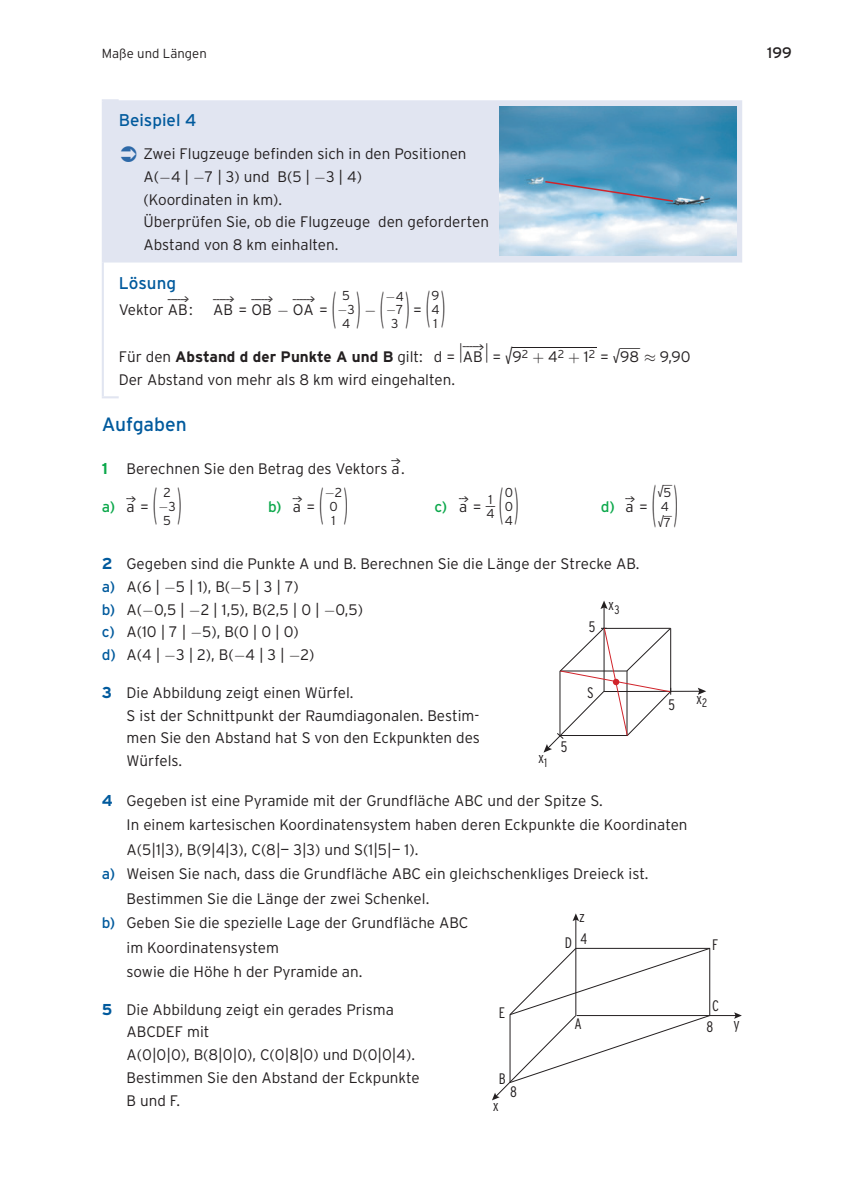
<style>
.page{position:relative;width:844px;height:1191px;background:#fff}
.page>*{position:absolute;margin:0;border:0;box-sizing:border-box;transform-origin:0 0}
.t1{font:300 52.5px "Interstate";color:#231f20;scale:.22 1}
.t2{font:300 46.2px "Interstate";color:#231f20;scale:.25 1}
.MO_Fliesstext{font:300 46.02px "Interstate";color:#231f20;scale:.25 1}
.MO_Fliesstext-2{font:300 45.85px "Interstate";color:#231f20;scale:.25 1}
.t3{font:19.25px "Interstate";color:#015a9d}
.t4{font:300 17.15px "Interstate";color:#231f20;scale:.68 1}
.t5{font:16.97px "Interstate";color:#015a9d}
.t6{font:300 16.97px "Interstate";color:#231f20;scale:.68 1}
.MO_Fliesstext-3{font:300 15.22px/22.8px "Interstate";color:#231f20}
.t7{font:300 condensed 15.22px "Interstate";color:#231f20}
.t8{font:15.22px "Interstate";color:#0ca84b}
.t9{font:15.22px "Interstate";color:#231f20}
.MO_Fliesstext-4{font:15.22px "Uni Math";color:#231f20}
.MO_Fliesstext-5{font:300 13.65px "Interstate";color:#231f20;scale:.47 1}
.MO_Fliesstext-6{font:300 13.65px "Interstate";color:#231f20;scale:.37 1}
.MO_Fliesstext-7{font:300 13.65px "Interstate";color:#231f20;scale:.48 1}
.MO_Fliesstext-8{font:300 13.65px "Interstate";color:#231f20;scale:.49 1}
.t10{font:300 13.12px "Interstate";color:#231f20}
.MO_Fliesstext-9{font:300 12.95px/13.8px "Interstate";color:#231f20;text-align:center}
.MO_Fliesstext-10{font:300 12.95px/13px "Interstate";color:#231f20;text-align:right;scale:.74 1}
.MO_Fliesstext-11{font:300 12.25px "Interstate";color:#231f20;scale:6.91 1}
.MO_Fliesstext-12{font:300 12.25px "Interstate";color:#231f20;scale:3.35 1}
.t11{font:300 10.33px "Interstate";color:#231f20;scale:1.76 1}
.t12{font:300 10.33px "Interstate";color:#231f20;scale:1.64 1}
.s1{font-family:"Uni Math";font-weight:400}
.s2{font-size:45.85px}
.s3{font-weight:700}
.s4{font-size:24.68px}
.s5{font-size:20.47px}
.s6{font-weight:700;font-size:15.75px;color:#0ca84b}
.s7{font-size:15.22px}
.s8{font-weight:700;font-size:15.75px;color:#015a9d}
.s9{font-weight:400;color:#015a9d}
</style>
<div class="page">
<div style="left:104px;top:100px;width:638px;height:162px;background:#e1e5f1"></div>
<hr style="left:102px;top:262px;width:2px;height:134px;background:#e1e5f1">
<svg style="left:102px;top:396px;width:17px;height:2px"></svg>
<svg style="left:102px;top:99px;width:17px;height:2px"></svg>
<hr style="left:102px;top:101px;width:2px;height:161px;background:#e1e5f1">
<hr style="left:604px;top:691px;width:96px;height:1px;background:#231f20">
<svg style="left:697px;top:687px;width:9px;height:8px"></svg>
<hr style="left:603px;top:606px;width:1px;height:86px;background:#231f20">
<svg style="left:600px;top:600px;width:7px;height:9px"></svg>
<svg style="left:543px;top:626px;width:128px;height:126px"></svg>
<div style="left:612px;top:679px;width:7px;height:6px;background:#d1232a;border-radius:50%"></div>
<hr style="left:575px;top:918px;width:1px;height:97px;background:#231f20">
<svg style="left:572px;top:913px;width:7px;height:8px"></svg>
<svg style="left:492px;top:947px;width:218px;height:153px"></svg>
<hr style="left:576px;top:1015px;width:160px;height:1px;background:#231f20">
<svg style="left:734px;top:1012px;width:7px;height:6px"></svg>
<img style="left:499px;top:107px;width:237px;height:149px">
<svg style="left:543px;top:180px;width:131px;height:23px;background:#73a4c4"></svg>
<svg style="left:121px;top:146px;width:15px;height:16px"></svg>
<p class="t10" style="left:102px;top:46px;width:106px">Maße und Längen</p>
<p class="t9" style="left:767px;top:44px;width:26px">199</p>
<p class="t5" style="left:119px;top:111px;width:79px">Beispiel 4</p>
<p class="MO_Fliesstext-3" style="left:143px;top:142px;width:347px">Zwei Flugzeuge befinden sich in den Positionen A(<span class="s1">−</span>4 | <span class="s1">−</span>7 | 3) und B(5 | <span class="s1">−</span>3 | 4)<br>(Koordinaten in km).<br>Überprüfen Sie, ob die Flugzeuge den geforderten Abstand von 8 km einhalten.</p>
<p class="t5" style="left:119px;top:273px;width:59px">Lösung</p>
<p class="MO_Fliesstext-3" style="left:119px;top:298px;width:76px">Vektor AB :</p>
<p class="MO_Fliesstext-9" style="left:385px;top:289px;width:20px"><span class="s1">−</span>4 <span class="s1">−</span>7<br>3</p>
<p class="MO_Fliesstext-2" style="left:405px;top:281px;width:161px">) ( )</p>
<p class="MO_Fliesstext-7" style="left:251px;top:285px;width:47px">______<sub>›</sub></p>
<p class="MO_Fliesstext-8" style="left:293px;top:285px;width:47px">______<sub>›</sub></p>
<p class="MO_Fliesstext" style="left:332px;top:281px;width:210px">( ) <span class="s2">(</span></p>
<p class="MO_Fliesstext-9" style="left:431px;top:289px;width:10px;text-align:justify">9<br>4<br>1</p>
<p class="MO_Fliesstext-3" style="left:119px;top:345px;width:573px">Für den <span class="s3">Abstand d der Punkte A und B</span> gilt: d = <sup>|</sup>AB <sup>|</sup> = <span class="s4">√</span>9<sup>2</sup> <span class="s1">+</span> 4<sup>2</sup> <span class="s1">+</span> 1<sup>2</sup> = <span class="s5">√</span>98 <span class="s1">≈</span> 9,90</p>
<p class="MO_Fliesstext-9" style="left:337px;top:289px;width:19px">5 <span class="s1">−</span>3<br>4</p>
<p class="MO_Fliesstext-5" style="left:168px;top:285px;width:47px">______<sub>›</sub></p>
<p class="MO_Fliesstext-5" style="left:213px;top:285px;width:47px">______<sub>›</sub></p>
<p class="MO_Fliesstext-3" style="left:213px;top:298px;width:116px">AB = OB <span class="s1">−</span> OA =</p>
<p class="MO_Fliesstext-3" style="left:413px;top:298px;width:10px">=</p>
<p class="MO_Fliesstext-4" style="left:364px;top:301px;width:13px">−</p>
<p class="MO_Fliesstext-5" style="left:463px;top:332px;width:47px">______<sub>›</sub></p>
<p class="MO_Fliesstext-11" style="left:512px;top:334px;width:14px">__</p>
<p class="MO_Fliesstext-12" style="left:619px;top:336px;width:8px">_</p>
<p class="MO_Fliesstext-3" style="left:119px;top:368px;width:338px">Der Abstand von mehr als 8 km wird eingehalten.</p>
<p class="t3" style="left:102px;top:414px;width:87px">Aufgaben</p>
<p class="MO_Fliesstext-3" style="left:102px;top:457px;width:304px"><span class="s6">1</span> Berechnen Sie den Betrag des Vektors a .</p>
<p class="MO_Fliesstext-6" style="left:391px;top:447px;width:28px">___<sub>›</sub></p>
<p class="t8" style="left:102px;top:498px;width:15px">a)</p>
<p class="t2" style="left:153px;top:478px;width:115px">( )</p>
<p class="MO_Fliesstext-9" style="left:158px;top:485px;width:19px">2 <span class="s1">−</span>3<br>5</p>
<p class="MO_Fliesstext-6" style="left:126px;top:484px;width:28px">___<sub>›</sub></p>
<p class="MO_Fliesstext-3" style="left:126px;top:495px;width:24px">a =</p>
<p class="t8" style="left:268px;top:498px;width:15px">b)</p>
<p class="MO_Fliesstext" style="left:319px;top:478px;width:115px">( )</p>
<p class="MO_Fliesstext-9" style="left:325px;top:485px;width:19px"><span class="s1">−</span>2<br>0<br>1</p>
<p class="MO_Fliesstext-6" style="left:293px;top:484px;width:28px">___<sub>›</sub></p>
<p class="MO_Fliesstext-3" style="left:293px;top:495px;width:24px">a =</p>
<p class="t8" style="left:434px;top:498px;width:14px">c)</p>
<p class="MO_Fliesstext-10" style="left:459px;top:494px;width:50px"><span class="s7">a =</span> _ _1<br>4</p>
<p class="t2" style="left:499px;top:478px;width:79px">( )</p>
<p class="MO_Fliesstext-9" style="left:504px;top:485px;width:10px;text-align:justify">0<br>0<br>4</p>
<p class="MO_Fliesstext-6" style="left:459px;top:484px;width:28px">___<sub>›</sub></p>
<p class="t8" style="left:600px;top:498px;width:16px">d)</p>
<p class="t1" style="left:651px;top:474px;width:119px">( )</p>
<p class="t4" style="left:657px;top:481px;width:11px">√</p>
<p class="t11" style="left:663px;top:475px;width:7px">_</p>
<p class="MO_Fliesstext-9" style="left:660px;top:485px;width:12px;line-height:14.3px;text-align:left">5<br>4</p>
<p class="t6" style="left:657px;top:512px;width:11px">√</p>
<p class="t12" style="left:663px;top:505px;width:7px">_</p>
<p class="MO_Fliesstext-6" style="left:625px;top:484px;width:28px">___<sub>›</sub></p>
<p class="MO_Fliesstext-3" style="left:625px;top:495px;width:24px">a =</p>
<p class="MO_Fliesstext-9" style="left:663px;top:515px;width:9px">7</p>
<p class="MO_Fliesstext-3" style="left:102px;top:552px;width:539px"><span class="s8">2</span> Gegeben sind die Punkte A und B. Berechnen Sie die Länge der Strecke AB.</p>
<p class="MO_Fliesstext-3" style="left:102px;top:575px;width:198px"><span class="s9">a)</span> A(6 | <span class="s1">−</span>5 | 1), B(<span class="s1">−</span>5 | 3 | 7)</p>
<p class="MO_Fliesstext-3" style="left:102px;top:598px;width:263px"><span class="s9">b)</span> A(<span class="s1">−</span>0,5 | <span class="s1">−</span>2 | 1,5), B(2,5 | 0 | <span class="s1">−</span>0,5)</p>
<p class="MO_Fliesstext-3" style="left:102px;top:620px;width:199px"><span class="s9">c)</span> A(10 | 7 | <span class="s1">−</span>5), B(0 | 0 | 0)</p>
<p class="MO_Fliesstext-3" style="left:102px;top:643px;width:214px"><span class="s9">d)</span> A(4 | <span class="s1">−</span>3 | 2), B(<span class="s1">−</span>4 | 3 | <span class="s1">−</span>2)</p>
<p class="MO_Fliesstext-3" style="left:126px;top:681px;width:355px;text-indent:-25px"><span class="s8">3</span> Die Abbildung zeigt einen Würfel.<br>S ist der Schnittpunkt der Raumdiagonalen. Bestim&shy;men Sie den Abstand hat S von den Eckpunkten des Würfels.</p>
<p class="MO_Fliesstext-3" style="left:126px;top:787px;width:562px;line-height:24.5px;text-indent:-25px"><span class="s8">4</span> Gegeben ist eine Pyramide mit der Grundfläche ABC und der Spitze S.<br>In einem kartesischen Koordinatensystem haben deren Eckpunkte die Koordinaten<br>A(5|1|3), B(9|4|3), C(8|— 3|3) und S(1|5|— 1).</p>
<p class="MO_Fliesstext-3" style="left:126px;top:861px;width:523px;line-height:24.5px;text-indent:-25px"><span class="s9">a)</span> Weisen Sie nach, dass die Grundfläche ABC ein gleichschenkliges Dreieck ist.<br>Bestimmen Sie die Länge der zwei Schenkel.</p>
<p class="MO_Fliesstext-3" style="left:126px;top:910px;width:343px;line-height:24.5px;text-indent:-25px"><span class="s9">b)</span> Geben Sie die spezielle Lage der Grundfläche ABC im Koordinatensystem<br>sowie die Höhe h der Pyramide an.</p>
<p class="MO_Fliesstext-3" style="left:126px;top:997px;width:294px;text-indent:-25px"><span class="s8">5</span> Die Abbildung zeigt ein gerades Prisma<br>ABCDEF mit<br>A(0|0|0), B(8|0|0), C(0|8|0) und D(0|0|4).<br>Bestimmen Sie den Abstand der Eckpunkte<br>B und F.</p>
<p class="t7" style="left:608px;top:596px;width:13px">x<sub>3</sub></p>
<p class="t7" style="left:588px;top:618px;width:8px">5</p>
<p class="t7" style="left:587px;top:684px;width:8px">S</p>
<p class="t7" style="left:668px;top:696px;width:8px">5</p>
<p class="t7" style="left:560px;top:738px;width:8px">5</p>
<p class="t7" style="left:538px;top:749px;width:11px">x<sub>1</sub></p>
<p class="t7" style="left:579px;top:908px;width:7px">z</p>
<p class="t7" style="left:580px;top:930px;width:8px">4</p>
<p class="t7" style="left:564px;top:934px;width:9px">D</p>
<p class="t7" style="left:498px;top:1004px;width:8px">E</p>
<p class="t7" style="left:574px;top:1014px;width:9px">A</p>
<p class="t7" style="left:498px;top:1070px;width:8px">B</p>
<p class="t7" style="left:510px;top:1082px;width:8px">8</p>
<p class="t7" style="left:493px;top:1096px;width:8px">x</p>
<p class="t7" style="left:695px;top:689px;width:13px">x<sub>2</sub></p>
<p class="t7" style="left:712px;top:936px;width:8px">F</p>
<p class="t7" style="left:712px;top:997px;width:8px">C</p>
<p class="t7" style="left:706px;top:1017px;width:8px">8</p>
<p class="t7" style="left:733px;top:1014px;width:8px">y</p>
</div>
